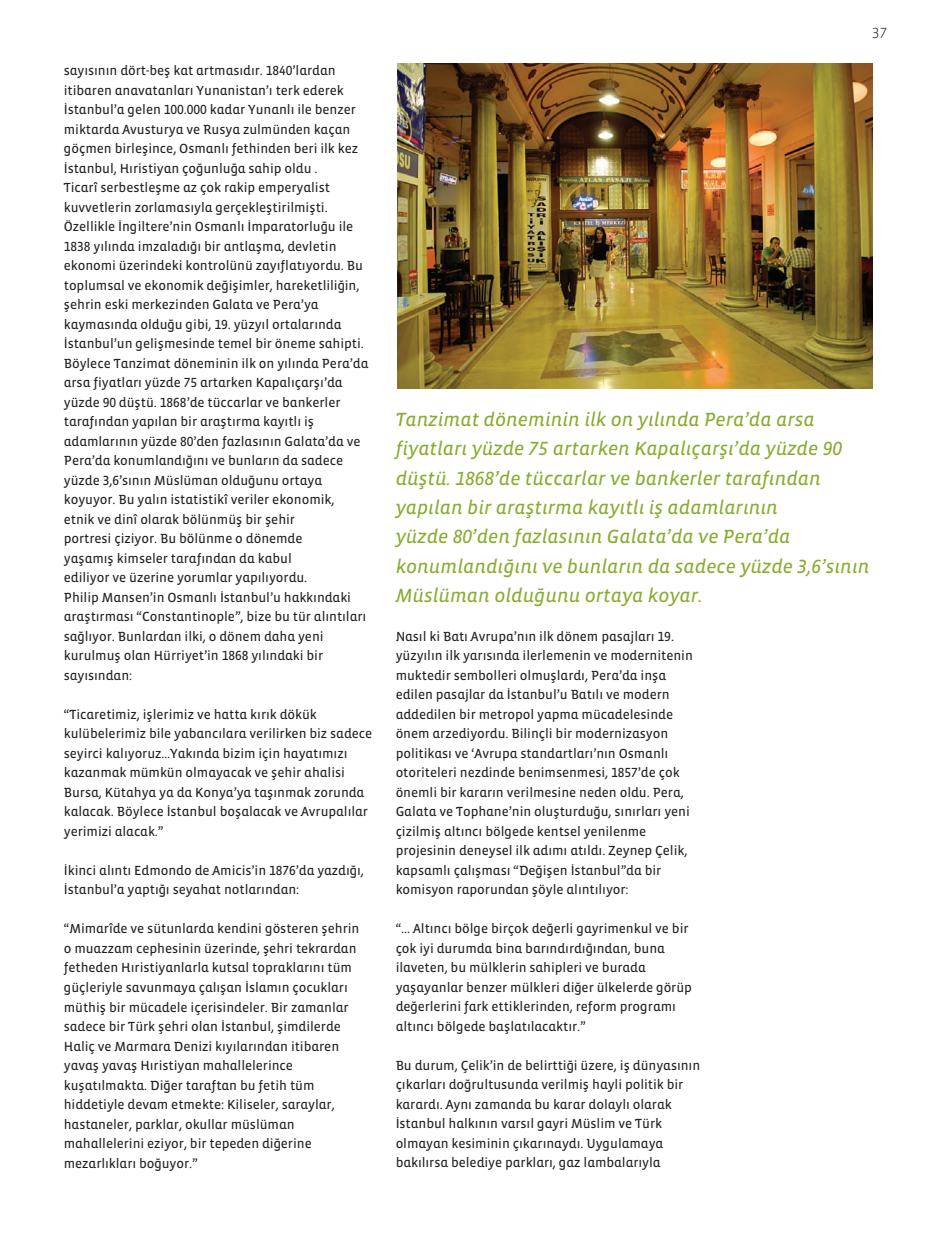
<style>
.page{position:relative;width:936px;height:1234px;background:#fff}
.page>*{position:absolute;margin:0;border:0;box-sizing:border-box;transform-origin:0 0}
.t1{font:italic 19.5px/29.2px "Vista Sans Alt MYRA Normal";color:#88ac2e}
.t2{font:15px "Vista Sans Alt MYRA Light";color:#231f20}
.t3{font:13.5px/19.5px "Vista Sans Alt MYRA Normal";letter-spacing:-.005em;color:#231f20}
</style>
<div class="page">
<img style="left:397px;top:64px;width:475px;height:325px">
<p class="t3" style="left:64px;top:61px;width:306px">sayısının dört-beş kat artmasıdır. 1840’lardan itibaren anavatanları Yunanistan’ı terk ederek İstanbul’a gelen 100.000 kadar Yunanlı ile benzer miktarda Avusturya ve Rusya zulmünden kaçan göçmen birleşince, Osmanlı fethinden beri ilk kez İstanbul, Hıristiyan çoğunluğa sahip oldu .<br>Ticarî serbestleşme az çok rakip emperyalist kuvvetlerin zorlamasıyla gerçekleştirilmişti.<br>Özellikle İngiltere’nin Osmanlı İmparatorluğu ile 1838 yılında imzaladığı bir antlaşma, devletin ekonomi üzerindeki kontrolünü zayıflatıyordu. Bu toplumsal ve ekonomik değişimler, hareketliliğin, şehrin eski merkezinden Galata ve Pera’ya kaymasında olduğu gibi, 19. yüzyıl ortalarında İstanbul’un gelişmesinde temel bir öneme sahipti.<br>Böylece Tanzimat döneminin ilk on yılında Pera’da arsa fiyatlar› yüzde 75 artarken Kapal›çarş›’da yüzde 90 düştü. 1868’de tüccarlar ve bankerler taraf›ndan yap›lan bir araşt›rma kay›tl› iş adamlar›n›n yüzde 80’den fazlas›n›n Galata’da ve Pera’da konumland›ğ›n› ve bunlar›n da sadece yüzde 3,6’s›n›n Müslüman olduğunu ortaya koyuyor. Bu yal›n istatistikî veriler ekonomik, etnik ve dinî olarak bölünmüş bir şehir<br>portresi çiziyor. Bu bölünme o dönemde<br>yaşam›ş kimseler taraf›ndan da kabul<br>ediliyor ve üzerine yorumlar yap›l›yordu.<br>Philip Mansen’in Osmanl› ‹stanbul’u hakk›ndaki araşt›rmas› “Constantinople”, bize bu tür al›nt›lar› sağl›yor. Bunlardan ilki, o dönem daha yeni kurulmuş olan Hürriyet’in 1868 y›l›ndaki bir say›s›ndan:</p>
<p class="t3" style="left:64px;top:704px;width:310px">“Ticaretimiz, işlerimiz ve hatta k›r›k dökük kulübelerimiz bile yabanc›lara verilirken biz sadece seyirci kal›yoruz…Yak›nda bizim için hayat›m›z› kazanmak mümkün olmayacak ve şehir ahalisi Bursa, Kütahya ya da Konya’ya taş›nmak zorunda kalacak. Böylece ‹stanbul boşalacak ve Avrupal›lar yerimizi alacak.”</p>
<p class="t3" style="left:64px;top:860px;width:301px">‹kinci al›nt› Edmondo de Amicis’in 1876’da yazd›ğ›, ‹stanbul’a yapt›ğ› seyahat notlar›ndan:</p>
<p class="t3" style="left:64px;top:919px;width:297px">“Mimarîde ve sütunlarda kendini gösteren şehrin o muazzam cephesinin üzerinde, şehri tekrardan fetheden Hıristiyanlarla kutsal topraklar›n› tüm güçleriyle savunmaya çal›şan ‹slam›n çocuklar› müthiş bir mücadele içerisindeler. Bir zamanlar sadece bir Türk şehri olan ‹stanbul, şimdilerde Haliç ve Marmara Denizi k›y›lar›ndan itibaren yavaş yavaş Hıristiyan mahallelerince kuşat›lmakta. Diğer taraftan bu fetih tüm hiddetiyle devam etmekte: Kiliseler, saraylar, hastaneler, parklar, okullar müslüman mahallelerini eziyor, bir tepeden diğerine mezarl›klar› boğuyor.”</p>
<p class="t2" style="left:872px;top:25px;width:16px">37</p>
<p class="t1" style="left:395px;top:405px;width:475px">Tanzimat döneminin ilk on y›l›nda Pera’da arsa fiyatlar› yüzde 75 artarken Kapal›çarş›’da yüzde 90 düştü. 1868’de tüccarlar ve bankerler taraf›ndan yap›lan bir araşt›rma kay›tl› iş adamlar›n›n<br>yüzde 80’den fazlas›n›n Galata’da ve Pera’da konumland›ğ›n› ve bunlar›n da sadece yüzde 3,6’s›n›n Müslüman olduğunu ortaya koyar.</p>
<p class="t3" style="left:395px;top:626px;width:299px">Nas›l ki Bat› Avrupa’n›n ilk dönem pasajlar› 19. yüzy›l›n ilk yar›s›nda ilerlemenin ve modernitenin muktedir sembolleri olmuşlard›, Pera’da inşa edilen pasajlar da ‹stanbul’u Bat›l› ve modern addedilen bir metropol yapma mücadelesinde önem arzediyordu. Bilinçli bir modernizasyon politikas› ve ‘Avrupa standartlar›’n›n Osmanl› otoriteleri nezdinde benimsenmesi, 1857’de çok önemli bir karar›n verilmesine neden oldu. Pera, Galata ve Tophane’nin oluşturduğu, s›n›rlar› yeni çizilmiş alt›nc› bölgede kentsel yenilenme projesinin deneysel ilk ad›m› at›ld›. Zeynep Çelik, kapsaml› çal›şmas› “Değişen ‹stanbul”da bir komisyon raporundan şöyle al›nt›l›yor:</p>
<p class="t3" style="left:395px;top:919px;width:298px">“... Alt›nc› bölge birçok değerli gayrimenkul ve bir çok iyi durumda bina bar›nd›rd›ğ›ndan, buna ilaveten, bu mülklerin sahipleri ve burada yaşayanlar benzer mülkleri diğer ülkelerde görüp değerlerini fark ettiklerinden, reform program› alt›nc› bölgede başlat›lacakt›r.”</p>
<p class="t3" style="left:395px;top:1055px;width:306px">Bu durum, Çelik’in de belirttiği üzere, iş dünyas›n›n ç›karlar› doğrultusunda verilmiş hayli politik bir karard›. Ayn› zamanda bu karar dolayl› olarak ‹stanbul halk›n›n vars›l gayri Müslim ve Türk olmayan kesiminin ç›kar›nayd›. Uygulamaya bak›l›rsa belediye parklar›, gaz lambalar›yla</p>
</div>
